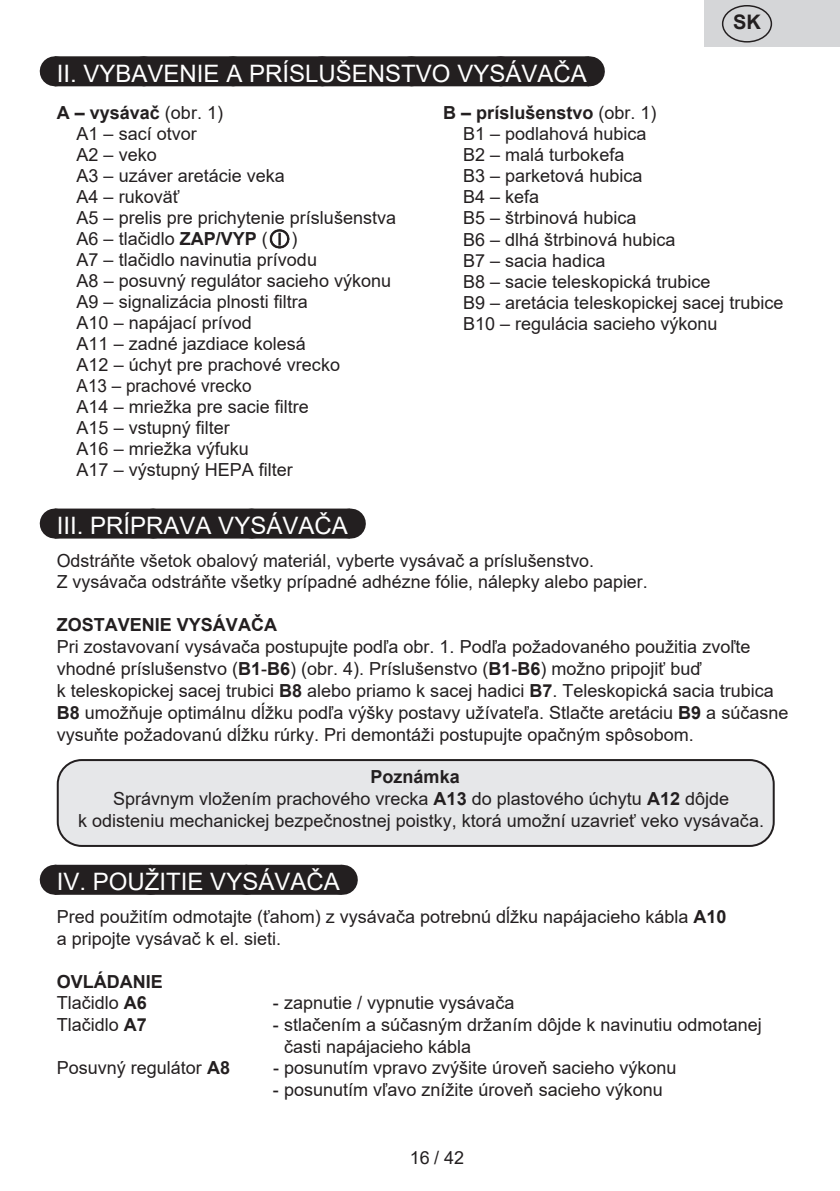
<style>
.page{position:relative;width:840px;height:1191px;background:#fff}
.page>*{position:absolute;margin:0;border:0;box-sizing:border-box;transform-origin:0 0}
.Grafický_nadpis_ETA{font:24px "Arial";color:#fff}
.t1{font:700 20px "Arial";color:#231f20}
.Normální{font:18px/22px "Arial";color:#231f20}
.Normální-2{font:700 18px "Arial";color:#231f20}
.Normální-3{font:18px "Arial";color:#231f20;scale:.95 1}
.s1{font-weight:400}
.s2{font-weight:700}
</style>
<div class="page">
<div style="left:55px;top:56px;width:533px;height:30px;background:#231f20"></div>
<svg style="left:144px;top:56px;width:400px;height:1px"></svg>
<hr style="left:588px;top:56px;width:1px;height:30px;background:#231f20">
<div style="left:55px;top:508px;width:294px;height:30px;background:#231f20"></div>
<svg style="left:153px;top:508px;width:147px;height:1px"></svg>
<hr style="left:349px;top:508px;width:1px;height:30px;background:#231f20">
<div style="left:55px;top:864px;width:286px;height:30px;background:#231f20"></div>
<svg style="left:150px;top:864px;width:144px;height:1px"></svg>
<hr style="left:341px;top:864px;width:1px;height:30px;background:#231f20">
<img style="left:269px;top:229px;width:21px;height:20px">
<div style="left:58px;top:760px;width:715px;height:86px;background:#e6e7e9;border-radius:24px"></div>
<div style="left:57px;top:759px;width:717px;height:88px;border:2px solid #231f20;border-radius:24px"></div>
<div style="left:704px;top:0;width:135px;height:47px;background:#d5d6d8"></div>
<div style="left:721px;top:5px;width:50px;height:38px;border:1px solid #231f20;border-radius:50%"></div>
<p class="t1" style="left:732px;top:8px;width:29px">SK</p>
<p class="Grafický_nadpis_ETA" style="left:57px;top:57px;width:531px">II. VYBAVENIE A PRÍSLUŠENSTVO VYSÁVAČA</p>
<p class="Normální-2" style="left:57px;top:100px;width:168px">A – vysávač <span class="s1">(obr. 1)</span></p>
<p class="Normální" style="left:77px;top:123px;width:122px">A1 – sací otvor</p>
<p class="Normální" style="left:77px;top:144px;width:82px">A2 – veko</p>
<p class="Normální" style="left:77px;top:165px;width:210px">A3 – uzáver aretácie veka</p>
<p class="Normální" style="left:77px;top:186px;width:104px">A4 – rukoväť</p>
<p class="Normální" style="left:77px;top:207px;width:321px">A5 – prelis pre prichytenie príslušenstva</p>
<p class="Normální" style="left:77px;top:228px;width:193px">A6 – tlačidlo <span class="s2">ZAP/VYP</span> (</p>
<p class="Normální" style="left:291px;top:228px;width:7px">)</p>
<p class="Normální" style="left:77px;top:249px;width:242px">A7 – tlačidlo navinutia prívodu</p>
<p class="Normální" style="left:77px;top:270px;width:316px">A8 – posuvný regulátor sacieho výkonu</p>
<p class="Normální" style="left:77px;top:291px;width:233px">A9 – signalizácia plnosti filtra</p>
<p class="Normální" style="left:77px;top:312px;width:177px">A10 – napájací prívod</p>
<p class="Normální" style="left:77px;top:333px;width:231px">A11 – zadné jazdiace kolesá</p>
<p class="Normální" style="left:77px;top:354px;width:265px">A12 – úchyt pre prachové vrecko</p>
<p class="Normální-3" style="left:77px;top:373px;width:186px">A13 – prachové vrecko</p>
<p class="Normální" style="left:77px;top:396px;width:234px">A14 – mriežka pre sacie filtre</p>
<p class="Normální" style="left:77px;top:417px;width:155px">A15 – vstupný filter</p>
<p class="Normální" style="left:77px;top:438px;width:174px">A16 – mriežka výfuku</p>
<p class="Normální" style="left:77px;top:459px;width:218px">A17 – výstupný HEPA filter</p>
<p class="Normální-2" style="left:443px;top:100px;width:215px">B – príslušenstvo <span class="s1">(obr. 1)</span></p>
<p class="Normální" style="left:463px;top:123px;width:185px">B1 – podlahová hubica</p>
<p class="Normální" style="left:463px;top:144px;width:163px">B2 – malá turbokefa</p>
<p class="Normální" style="left:463px;top:165px;width:181px">B3 – parketová hubica</p>
<p class="Normální" style="left:463px;top:186px;width:78px">B4 – kefa</p>
<p class="Normální" style="left:463px;top:207px;width:175px">B5 – štrbinová hubica</p>
<p class="Normální" style="left:463px;top:229px;width:214px">B6 – dlhá štrbinová hubica</p>
<p class="Normální" style="left:463px;top:250px;width:144px">B7 – sacia hadica</p>
<p class="Normální" style="left:463px;top:271px;width:249px">B8 – sacie teleskopická trubice</p>
<p class="Normální" style="left:463px;top:292px;width:322px">B9 – aretácia teleskopickej sacej trubice</p>
<p class="Normální" style="left:463px;top:313px;width:256px">B10 – regulácia sacieho výkonu</p>
<p class="Grafický_nadpis_ETA" style="left:57px;top:509px;width:292px">III. PRÍPRAVA VYSÁVAČA</p>
<p class="Normální" style="left:57px;top:549px;width:592px;line-height:21.4px">Odstráňte všetok obalový materiál, vyberte vysávač a príslušenstvo.<br>Z vysávača odstráňte všetky prípadné adhézne fólie, nálepky alebo papier.</p>
<p class="Normální-2" style="left:57px;top:612px;width:222px">ZOSTAVENIE VYSÁVAČA</p>
<p class="Normální" style="left:57px;top:636px;width:732px">Pri zostavovaní vysávača postupujte podľa obr. 1. Podľa požadovaného použitia zvoľte vhodné príslušenstvo (<span class="s2">B1</span>-<span class="s2">B6</span>) (obr. 4). Príslušenstvo (<span class="s2">B1</span>-<span class="s2">B6</span>) možno pripojiť buď<br>k teleskopickej sacej trubici <span class="s2">B8</span> alebo priamo k sacej hadici <span class="s2">B7</span>. Teleskopická sacia trubica <span class="s2">B8</span> umožňuje optimálnu dĺžku podľa výšky postavy užívateľa. Stlačte aretáciu <span class="s2">B9</span> a súčasne vysuňte požadovanú dĺžku rúrky. Pri demontáži postupujte opačným spôsobom.</p>
<p class="Normální-2" style="left:370px;top:764px;width:91px">Poznámka</p>
<p class="Normální" style="left:78px;top:787px;width:687px;text-align:center">Správnym vložením prachového vrecka <span class="s2">A13</span> do plastového úchytu <span class="s2">A12</span> dôjde<br>k odisteniu mechanickej bezpečnostnej poistky, ktorá umožní uzavrieť veko vysávača.</p>
<p class="Grafický_nadpis_ETA" style="left:57px;top:865px;width:284px">IV. POUŽITIE VYSÁVAČA</p>
<p class="Normální" style="left:57px;top:905px;width:671px">Pred použitím odmotajte (ťahom) z vysávača potrebnú dĺžku napájacieho kábla <span class="s2">A10 </span>a pripojte vysávač k el. sieti.</p>
<p class="Normální-2" style="left:57px;top:968px;width:108px">OVLÁDANIE</p>
<p class="Normální" style="left:57px;top:992px;width:92px">Tlačidlo <span class="s2">A6</span></p>
<p class="Normální" style="left:273px;top:992px;width:243px">- zapnutie / vypnutie vysávača</p>
<p class="Normální" style="left:57px;top:1013px;width:92px">Tlačidlo <span class="s2">A7</span></p>
<p class="Normální" style="left:284px;top:1013px;width:479px;text-indent:-11px">- stlačením a súčasným držaním dôjde k navinutiu odmotanej časti napájacieho kábla</p>
<p class="Normální" style="left:57px;top:1056px;width:175px">Posuvný regulátor <span class="s2">A8</span></p>
<p class="Normální" style="left:273px;top:1056px;width:405px">- posunutím vpravo zvýšite úroveň sacieho výkonu</p>
<p class="Normální" style="left:273px;top:1078px;width:391px">- posunutím vľavo znížite úroveň sacieho výkonu</p>
<p class="Normální" style="left:410px;top:1147px;width:56px">16 / 42</p>
</div>
